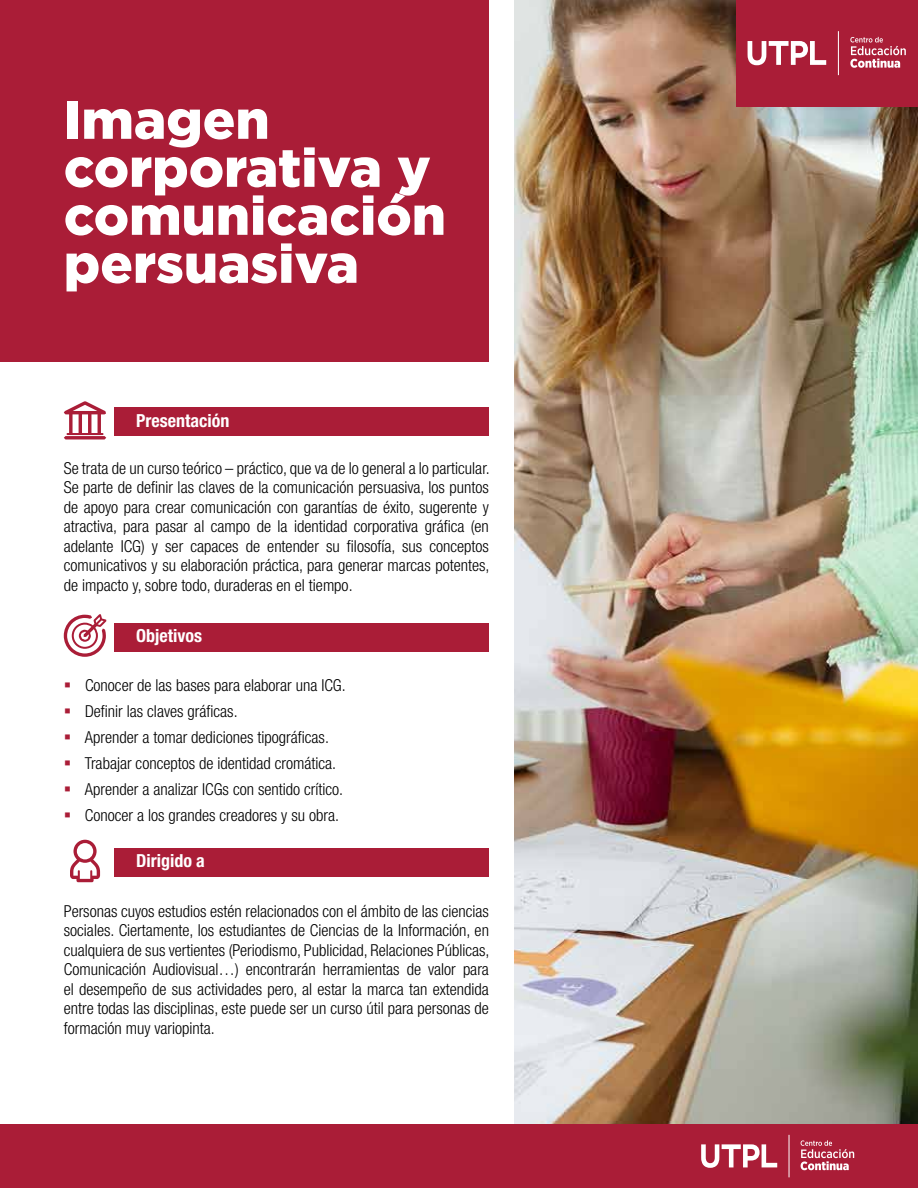
<style>
.page{position:relative;width:918px;height:1188px;background:#fff}
.page>*{position:absolute;margin:0;border:0;box-sizing:border-box;transform-origin:0 0}
.t1{font:900 54px/48px "Gotham";color:#fff}
.t2{font:700 condensed 18px "Helvetica Neue LT Std";color:#fff}
.t3{font:300 condensed 16.5px/19.5px "Helvetica Neue LT Std";color:#000;text-align:justify}
</style>
<div class="page">
<div style="left:0;top:0;width:489px;height:361px;background:#aa1d37"></div>
<img style="left:514px;top:0;width:404px;height:1124px">
<svg style="left:64px;top:401px;width:42px;height:38px"></svg>
<div style="left:115px;top:408px;width:374px;height:28px;background:#aa1d37"></div>
<svg style="left:64px;top:614px;width:42px;height:43px"></svg>
<div style="left:115px;top:623px;width:374px;height:28px;background:#aa1d37"></div>
<svg style="left:70px;top:840px;width:30px;height:42px"></svg>
<div style="left:115px;top:848px;width:374px;height:29px;background:#aa1d37"></div>
<div style="left:736px;top:0;width:182px;height:106px;background:#aa1d37"></div>
<svg style="left:850px;top:37px;width:56px;height:31px"></svg>
<svg style="left:748px;top:41px;width:78px;height:24px"></svg>
<hr style="left:838px;top:31px;width:1px;height:44px;background:#fff">
<div style="left:0;top:1124px;width:918px;height:64px;background:#aa1d37"></div>
<svg style="left:801px;top:1140px;width:53px;height:30px"></svg>
<svg style="left:701px;top:1144px;width:76px;height:24px"></svg>
<hr style="left:789px;top:1135px;width:1px;height:42px;background:#fff">
<h1 class="t1" style="left:64px;top:95px;width:384px">Imagen corporativa y comunicación persuasiva</h1>
<p class="t2" style="left:136px;top:410px;width:95px">Presentación</p>
<p class="t3" style="left:64px;top:458px;width:427px">Se trata de un curso teórico – práctico, que va de lo general a lo particular.<br>Se parte de definir las claves de la comunicación persuasiva, los puntos de apoyo para crear comunicación con garantías de éxito, sugerente y atractiva, para pasar al campo de la identidad corporativa gráfica (en adelante ICG) y ser capaces de entender su filosofía, sus conceptos comunicativos y su elaboración práctica, para generar marcas potentes, de impacto y, sobre todo, duraderas en el tiempo.</p>
<p class="t2" style="left:136px;top:625px;width:67px">Objetivos</p>
<p class="t3" style="left:85px;top:672px;width:262px;line-height:25.8px;text-align:left">Conocer de las bases para elaborar una ICG.<br>Definir las claves gráficas.<br>Aprender a tomar dediciones tipográficas.<br>Trabajar conceptos de identidad cromática.<br>Aprender a analizar ICGs con sentido crítico.<br>Conocer a los grandes creadores y su obra.</p>
<p class="t2" style="left:136px;top:850px;width:70px">Dirigido a</p>
<p class="t3" style="left:64px;top:901px;width:427px">Personas cuyos estudios estén relacionados con el ámbito de las ciencias sociales. Ciertamente, los estudiantes de Ciencias de la Información, en cualquiera de sus vertientes (Periodismo, Publicidad, Relaciones Públicas, Comunicación Audiovisual…) encontrarán herramientas de valor para el desempeño de sus actividades pero, al estar la marca tan extendida entre todas las disciplinas, este puede ser un curso útil para personas de formación muy variopinta.</p>
</div>
